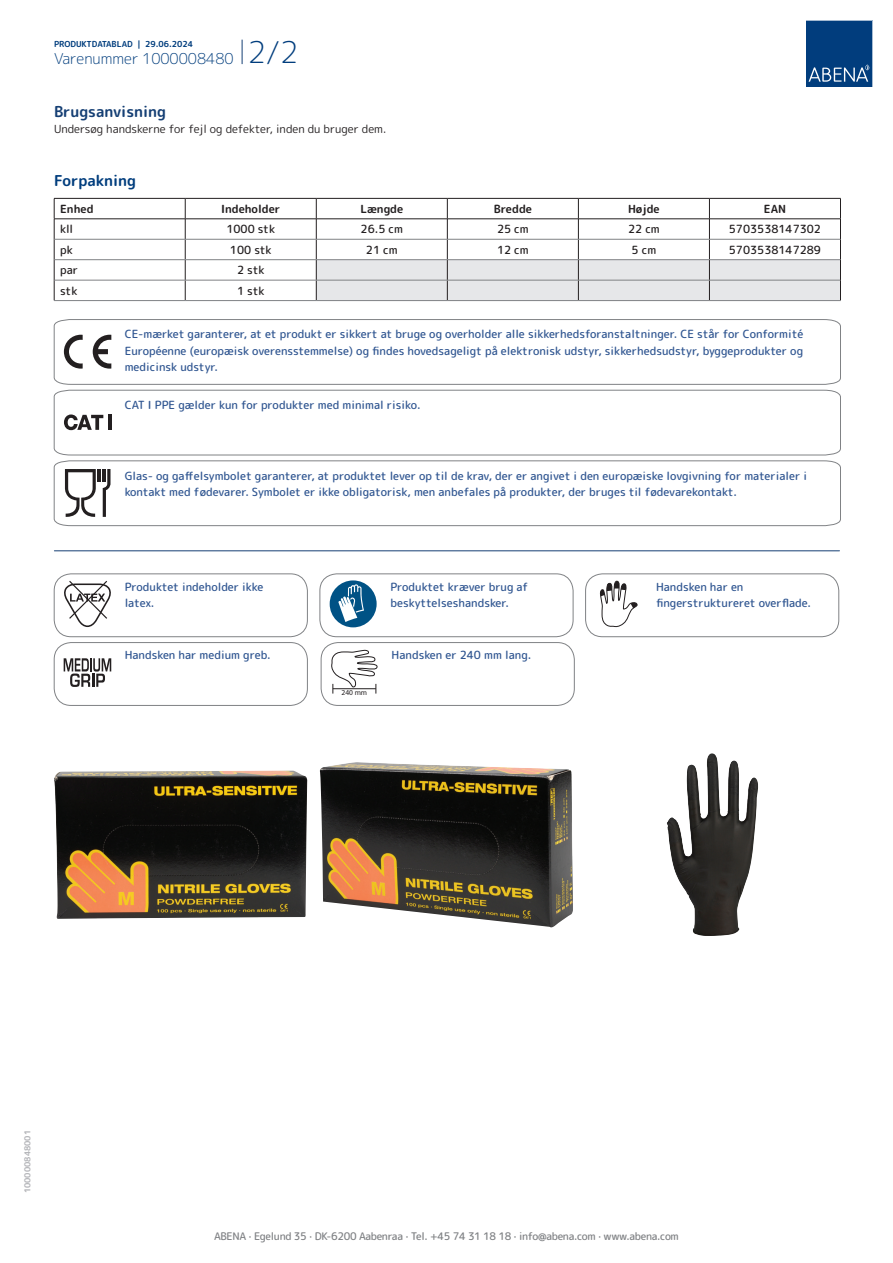
<style>
.page{position:relative;width:893px;height:1263px;background:#fff}
.page>*{position:absolute;margin:0;border:0;box-sizing:border-box;transform-origin:0 0}
.t1{font:300 15px "Rounded Mplus 1 c";color:#013d7d}
.t2{font:700 15px "Rounded Mplus 1 c";color:#153f74}
.t3{font:700 15px "Rounded Mplus 1 c";color:#013d7d}
.t4{font:500 11.25px/16.5px "Rounded Mplus 1 c";color:#305691}
.t5{font:500 11.25px "Rounded Mplus 1 c";color:#231f20}
.t6{font:11.25px "Rounded Mplus 1 c";color:#231f20}
.t7{font:700 11.25px "Rounded Mplus 1 c";color:#231f20}
.t8{font:500 10.5px "Rounded Mplus 1 c";letter-spacing:-.03em;color:#808285}
.t9{font:700 8.25px "Rounded Mplus 1 c";color:#013d7d}
.t10{font:700 8.25px "Rounded Mplus 1 c";color:#b2b3b7}
.t11{font:7.5px "Myriad Pro";color:#231f20}
.s1{font-size:30px}
</style>
<div class="page">
<svg style="left:242px;top:40px;width:1px;height:24px"></svg>
<svg style="left:806px;top:20px;width:67px;height:67px;background:#144b86"></svg>
<hr style="left:54px;top:198px;width:131px;height:1px;background:#231f20">
<hr style="left:185px;top:198px;width:131px;height:1px;background:#231f20">
<hr style="left:316px;top:198px;width:131px;height:1px;background:#231f20">
<hr style="left:447px;top:198px;width:131px;height:1px;background:#231f20">
<hr style="left:578px;top:198px;width:131px;height:1px;background:#231f20">
<hr style="left:709px;top:198px;width:132px;height:1px;background:#231f20">
<hr style="left:54px;top:219px;width:131px;height:1px;background:#231f20">
<hr style="left:185px;top:219px;width:131px;height:1px;background:#231f20">
<svg style="left:54px;top:199px;width:1px;height:101px"></svg>
<svg style="left:185px;top:199px;width:1px;height:101px"></svg>
<svg style="left:316px;top:199px;width:525px;height:101px"></svg>
<hr style="left:54px;top:239px;width:131px;height:1px;background:#808285">
<hr style="left:185px;top:239px;width:131px;height:1px;background:#808285">
<hr style="left:316px;top:239px;width:131px;height:1px;background:#808285">
<hr style="left:447px;top:239px;width:131px;height:1px;background:#808285">
<hr style="left:578px;top:239px;width:131px;height:1px;background:#808285">
<hr style="left:709px;top:239px;width:131px;height:1px;background:#808285">
<hr style="left:54px;top:259px;width:131px;height:1px;background:#808285">
<hr style="left:185px;top:259px;width:131px;height:1px;background:#808285">
<hr style="left:316px;top:259px;width:131px;height:1px;background:#808285">
<hr style="left:447px;top:259px;width:131px;height:1px;background:#808285">
<hr style="left:578px;top:259px;width:131px;height:1px;background:#808285">
<hr style="left:709px;top:259px;width:131px;height:1px;background:#808285">
<hr style="left:54px;top:280px;width:131px;height:1px;background:#808285">
<hr style="left:185px;top:280px;width:131px;height:1px;background:#808285">
<hr style="left:316px;top:280px;width:131px;height:1px;background:#808285">
<hr style="left:447px;top:280px;width:131px;height:1px;background:#808285">
<hr style="left:578px;top:280px;width:131px;height:1px;background:#808285">
<hr style="left:709px;top:280px;width:131px;height:1px;background:#808285">
<hr style="left:54px;top:300px;width:131px;height:1px;background:#808285">
<hr style="left:185px;top:300px;width:131px;height:1px;background:#808285">
<hr style="left:316px;top:300px;width:131px;height:1px;background:#808285">
<hr style="left:447px;top:300px;width:131px;height:1px;background:#808285">
<hr style="left:578px;top:300px;width:131px;height:1px;background:#808285">
<hr style="left:709px;top:300px;width:132px;height:1px;background:#808285">
<svg style="left:54px;top:319px;width:787px;height:66px"></svg>
<svg style="left:54px;top:390px;width:787px;height:65px"></svg>
<svg style="left:54px;top:460px;width:787px;height:66px"></svg>
<hr style="left:54px;top:550px;width:785px;height:1px;background:#153f74">
<svg style="left:64px;top:581px;width:47px;height:46px"></svg>
<div style="left:54px;top:574px;width:254px;height:63px;border:1px solid #808285;border-radius:17px"></div>
<div style="left:330px;top:580px;width:47px;height:47px;background:#005285;border-radius:50%"></div>
<svg style="left:338px;top:584px;width:26px;height:38px"></svg>
<div style="left:320px;top:574px;width:253px;height:63px;border:1px solid #808285;border-radius:17px"></div>
<svg style="left:600px;top:581px;width:38px;height:46px"></svg>
<div style="left:585px;top:574px;width:254px;height:63px;border:1px solid #808285;border-radius:17px"></div>
<svg style="left:64px;top:658px;width:47px;height:29px"></svg>
<div style="left:54px;top:642px;width:254px;height:64px;border:1px solid #808285;border-radius:17px"></div>
<svg style="left:331px;top:650px;width:46px;height:43px"></svg>
<hr style="left:333px;top:688px;width:43px;height:1px;background:#231f20">
<div style="left:321px;top:642px;width:253px;height:64px;border:1px solid #808285;border-radius:17px"></div>
<img style="left:54px;top:771px;width:253px;height:148px">
<img style="left:320px;top:762px;width:253px;height:166px">
<img style="left:667px;top:753px;width:91px;height:183px">
<p class="t9" style="left:54px;top:38px;width:141px">PRODUKTDATABLAD | 29.06.2024</p>
<h1 class="t1" style="left:54px;top:48px;width:246px">Varenummer 1000008480 <span class="s1">2/2</span></h1>
<h1 class="t2" style="left:54px;top:101px;width:113px">Brugsanvisning</h1>
<p class="t6" style="left:54px;top:121px;width:334px">Undersøg handskerne for fejl og defekter, inden du bruger dem.</p>
<h1 class="t3" style="left:54px;top:170px;width:84px">Forpakning</h1>
<p class="t7" style="left:60px;top:201px;width:35px">Enhed</p>
<p class="t7" style="left:221px;top:201px;width:61px">Indeholder</p>
<p class="t7" style="left:360px;top:201px;width:44px">Længde</p>
<p class="t7" style="left:494px;top:201px;width:40px">Bredde</p>
<p class="t7" style="left:628px;top:201px;width:33px">Højde</p>
<p class="t7" style="left:764px;top:201px;width:24px">EAN</p>
<p class="t5" style="left:60px;top:221px;width:15px">kll</p>
<p class="t5" style="left:226px;top:221px;width:50px">1000 stk</p>
<p class="t5" style="left:361px;top:221px;width:44px">26.5 cm</p>
<p class="t5" style="left:497px;top:221px;width:33px">25 cm</p>
<p class="t5" style="left:628px;top:221px;width:33px">22 cm</p>
<p class="t5" style="left:729px;top:221px;width:94px">5703538147302</p>
<p class="t5" style="left:60px;top:242px;width:14px">pk</p>
<p class="t5" style="left:230px;top:242px;width:43px">100 stk</p>
<p class="t5" style="left:366px;top:242px;width:33px">21 cm</p>
<p class="t5" style="left:497px;top:242px;width:33px">12 cm</p>
<p class="t5" style="left:632px;top:242px;width:26px">5 cm</p>
<p class="t5" style="left:729px;top:242px;width:94px">5703538147289</p>
<p class="t5" style="left:60px;top:262px;width:19px">par</p>
<p class="t5" style="left:237px;top:262px;width:29px">2 stk</p>
<p class="t5" style="left:60px;top:282px;width:19px">stk</p>
<p class="t5" style="left:237px;top:282px;width:29px">1 stk</p>
<p class="t4" style="left:125px;top:326px;width:680px;text-align:justify">CE-mærket garanterer, at et produkt er sikkert at bruge og overholder alle sikkerhedsforanstaltninger. CE står for Conformité Européenne (europæisk overensstemmelse) og findes hovedsageligt på elektronisk udstyr, sikkerhedsudstyr, byggeprodukter og medicinsk udstyr.</p>
<p class="t4" style="left:125px;top:397px;width:297px">CAT I PPE gælder kun for produkter med minimal risiko.</p>
<p class="t4" style="left:125px;top:467px;width:684px">Glas- og gaffelsymbolet garanterer, at produktet lever op til de krav, der er angivet i den europæiske lovgivning for materialer i kontakt med fødevarer. Symbolet er ikke obligatorisk, men anbefales på produkter, der bruges til fødevarekontakt.</p>
<p class="t4" style="left:125px;top:578px;width:140px">Produktet indeholder ikke latex.</p>
<p class="t4" style="left:390px;top:578px;width:139px">Produktet kræver brug af beskyttelseshandsker.</p>
<p class="t4" style="left:656px;top:578px;width:157px">Handsken har en fingerstruktureret overflade.</p>
<p class="t4" style="left:125px;top:647px;width:148px">Handsken har medium greb.</p>
<p class="t4" style="left:392px;top:647px;width:141px">Handsken er 240 mm lang.</p>
<p class="t11" style="left:342px;top:688px;width:27px">240 mm</p>
<p class="t10" style="left:22px;top:1193px;width:65px;rotate:-90deg">100000848001</p>
<p class="t8" style="left:214px;top:1229px;width:466px">ABENA · Egelund 35 · DK-6200 Aabenraa · Tel. +45 74 31 18 18 · info@abena.com · www.abena.com</p>
</div>
